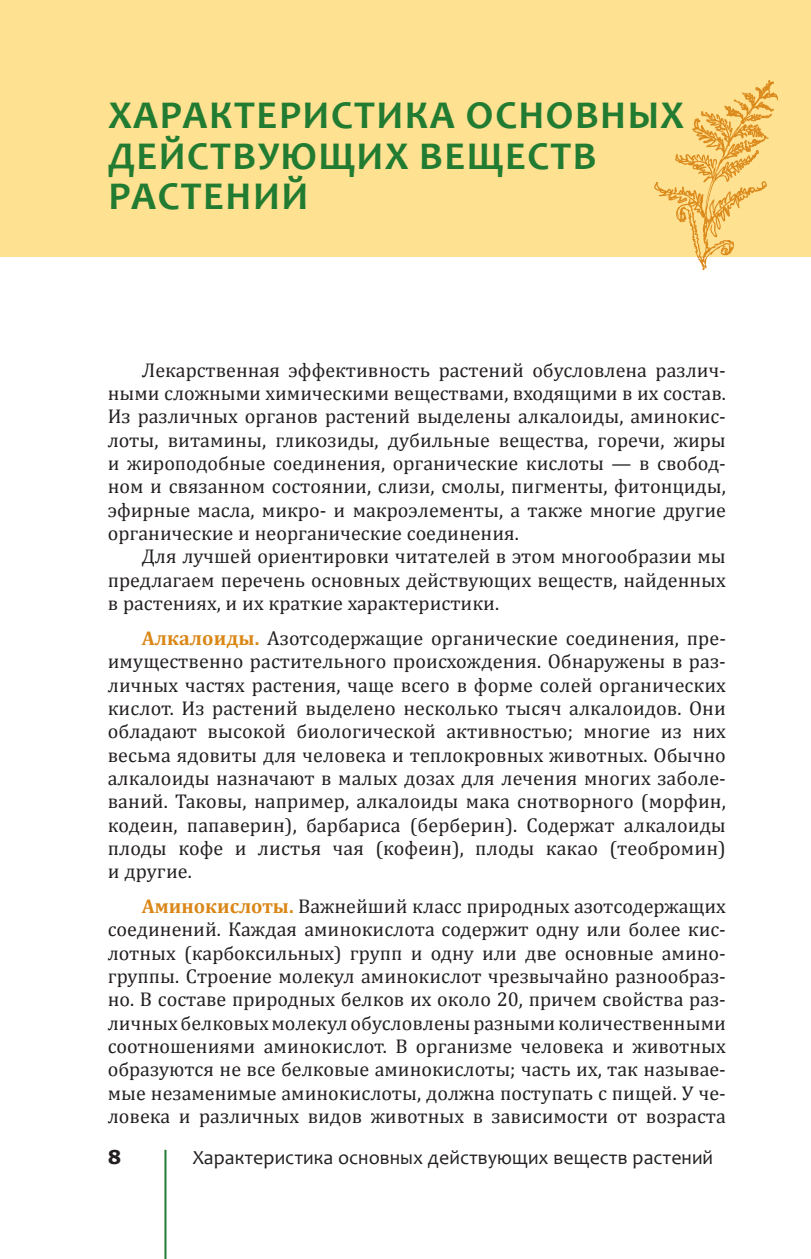
<style>
.page{position:relative;width:811px;height:1259px;background:#fff}
.page>*{position:absolute;margin:0;border:0;box-sizing:border-box;transform-origin:0 0}
.t1{font:700 39.6px/40.4px "Candara";letter-spacing:.04em;color:#217b31}
.t2{font:20px/23.4px "Cambria";color:#231f20;text-align:justify}
.t3{font:20px "Candara";color:#231f20}
.t4{font:700 19px "Verdana";color:#231f20}
.s1{font-weight:700;color:#da8717}
</style>
<div class="page">
<hr style="left:164px;top:1149px;width:2px;height:110px;background:#217b31">
<div style="left:0;top:0;width:811px;height:256px;background:#ffe192"></div>
<img style="left:647px;top:80px;width:138px;height:191px">
<h1 class="t1" style="left:108px;top:95px;width:577px">ХАРАКТЕРИСТИКА ОСНОВНЫХ<br>ДЕЙСТВУЮЩИХ ВЕЩЕСТВ<br>РАСТЕНИЙ</h1>
<p class="t2" style="left:108px;top:358px;width:619px;text-indent:34px">Лекарственная эффективность растений обусловлена различ&shy;ными сложными химическими веществами, входящими в их состав.<br>Из различных органов растений выделены алкалоиды, аминокис&shy;лоты, витамины, гликозиды, дубильные вещества, горечи, жиры и жироподобные соединения, органические кислоты — в свобод&shy;ном и связанном состоянии, слизи, смолы, пигменты, фитонциды, эфирные масла, микро- и макроэлементы, а также многие другие органические и неорганические соединения.</p>
<p class="t2" style="left:108px;top:545px;width:619px;text-indent:34px">Для лучшей ориентировки читателей в этом многообразии мы предлагаем перечень основных действующих веществ, найденных в растениях, и их краткие характеристики.</p>
<p class="t2" style="left:108px;top:626px;width:620px;text-indent:34px"><span class="s1">Алкалоиды.</span> Азотсодержащие органические соединения, пре&shy;имущественно растительного происхождения. Обнаружены в раз&shy;личных частях растения, чаще всего в форме солей органических кислот. Из растений выделено несколько тысяч алкалоидов. Они обладают высокой биологической активностью; многие из них весьма ядовиты для человека и теплокровных животных. Обычно алкалоиды назначают в малых дозах для лечения многих заболе&shy;ваний. Таковы, например, алкалоиды мака снотворного (морфин, кодеин, папаверин), барбариса (берберин). Содержат алкалоиды плоды кофе и листья чая (кофеин), плоды какао (теобромин) и другие.</p>
<p class="t2" style="left:108px;top:894px;width:619px;text-indent:34px"><span class="s1">Аминокислоты.</span> Важнейший класс природных азотсодержащих соединений. Каждая аминокислота содержит одну или более кис&shy;лотных (карбоксильных) групп и одну или две основные амино&shy;группы. Строение молекул аминокислот чрезвычайно разнообраз&shy;но. В составе природных белков их около 20, причем свойства раз&shy;личных белковых молекул обусловлены разными количественными соотношениями аминокислот. В организме человека и животных образуются не все белковые аминокислоты; часть их, так называе&shy;мые незаменимые аминокислоты, должна поступать с пищей. У че&shy;ловека и различных видов животных в зависимости от возраста</p>
<p class="t4" style="left:108px;top:1146px;width:15px">8</p>
<p class="t3" style="left:193px;top:1145px;width:522px">Характеристика основных действующих веществ растений</p>
</div>
